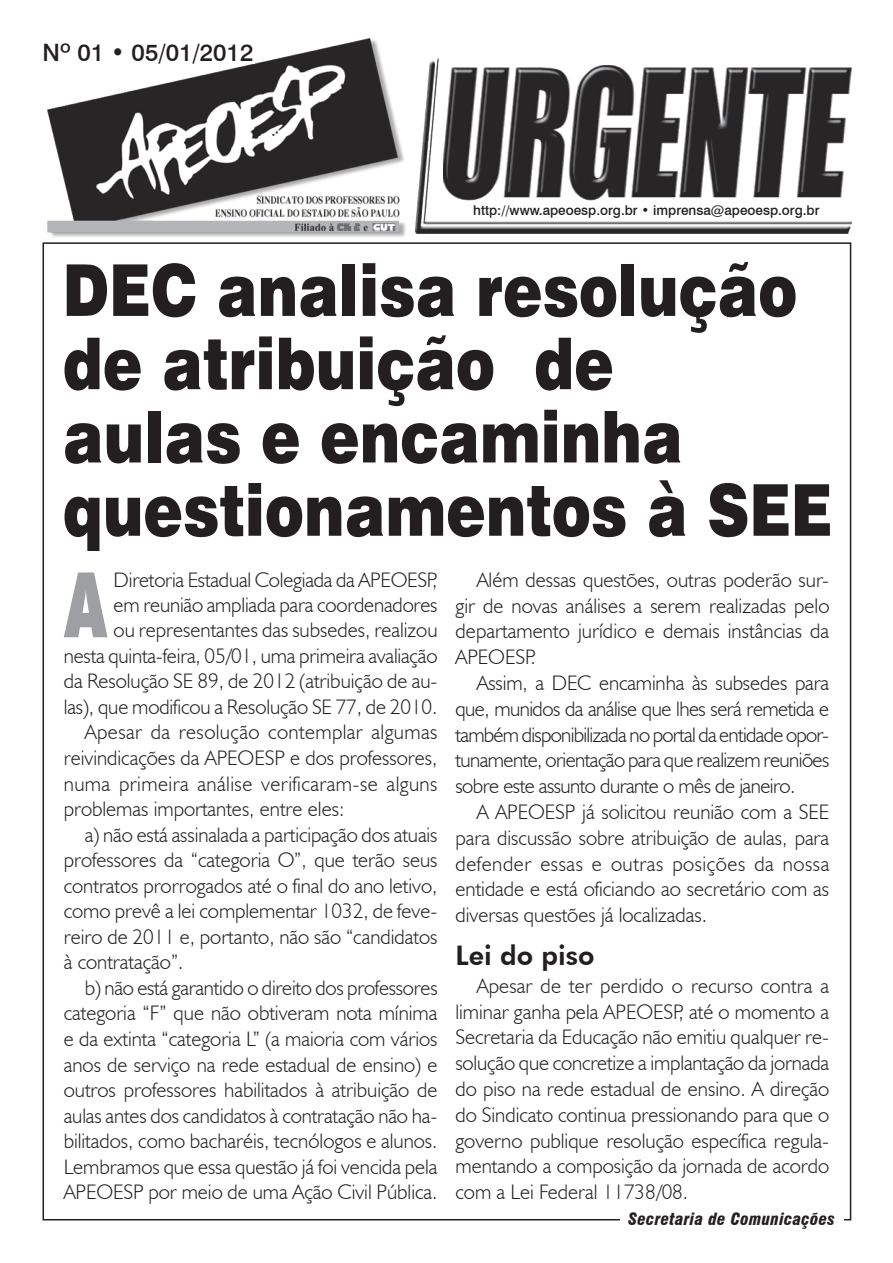
<style>
.page{position:relative;width:893px;height:1263px;background:#fff}
.page>*{position:absolute;margin:0;border:0;box-sizing:border-box;transform-origin:0 0}
.Corpo_do_texto{font:700 condensed 94.8px "Humanist 521 BT Xtra";color:#9d9fa2;scale:.75 1}
.Título{font:900 71.55px/73.2px "Swiss 721 BT";color:#231f20;scale:.83 1}
.Subtítulo_2{font:800 27px "Futura BT";color:#231f20}
.t1{font:500 24px "Swiss 721 BT";color:#231f20}
.Corpo_do_texto-2{font:300 21px/25.8px "Humanist 521 BT";color:#231f20;text-align:justify}
.t2{font:italic 900 condensed 16.5px "Swiss 721 BT";letter-spacing:.02em;color:#231f20}
.t3{font:500 13.5px "Swiss 721 BT";color:#231f20}
</style>
<div class="page">
<img style="left:47px;top:38px;width:805px;height:199px">
<div style="left:43px;top:43px;width:212px;height:21px;background:#fff"></div>
<p class="t1" style="left:43px;top:38px;width:212px">Nº 01 • 05/01/2012</p>
<p class="t3" style="left:473px;top:202px;width:348px">http://www.apeoesp.org.br • imprensa@apeoesp.org.br</p>
<p class="Título" style="left:63px;top:253px;width:929px">DEC analisa resolução de atribuição de<br>aulas e encaminha questionamentos à SEE</p>
<p class="Corpo_do_texto-2" style="left:64px;top:567px;width:375px;line-height:25.3px;text-align:right">Diretoria Estadual Colegiada da APEOESP,<br>em reunião ampliada para coordenadores<br>ou representantes das subsedes, realizou<br>nesta quinta-feira, 05/01, uma primeira avaliação da Resolução SE 89, de 2012 (atribuição de au&shy;las), que modificou a Resolução SE 77, de 2010.</p>
<p class="Corpo_do_texto-2" style="left:64px;top:719px;width:375px;text-indent:21px">Apesar da resolução contemplar algumas reivindicações da APEOESP e dos professores, numa primeira análise verificaram-se alguns problemas importantes, entre eles:</p>
<p class="Corpo_do_texto-2" style="left:64px;top:821px;width:375px;text-indent:21px">a) não está assinalada a participação dos atuais professores da “categoria O”, que terão seus contratos prorrogados até o final do ano letivo, como prevê a lei complementar 1032, de feve&shy;reiro de 2011 e, portanto, não são “candidatos à contratação”.</p>
<p class="Corpo_do_texto-2" style="left:64px;top:974px;width:375px;text-indent:21px">b) não está garantido o direito dos professores categoria “F” que não obtiveram nota mínima e da extinta “categoria L” (a maioria com vários anos de serviço na rede estadual de ensino) e outros professores habilitados à atribuição de aulas antes dos candidatos à contratação não ha&shy;bilitados, como bacharéis, tecnólogos e alunos.<br>Lembramos que essa questão já foi vencida pela APEOESP por meio de uma Ação Civil Pública.</p>
<p class="Corpo_do_texto" style="left:65px;top:546px;width:57px">A</p>
<p class="Corpo_do_texto-2" style="left:455px;top:566px;width:375px;text-indent:21px">Além dessas questões, outras poderão sur&shy;gir de novas análises a serem realizadas pelo departamento jurídico e demais instâncias da APEOESP.</p>
<p class="Corpo_do_texto-2" style="left:455px;top:670px;width:375px;text-indent:21px">Assim, a DEC encaminha às subsedes para que, munidos da análise que lhes será remetida e também disponibilizada no portal da entidade opor&shy;tunamente, orientação para que realizem reuniões sobre este assunto durante o mês de janeiro.</p>
<p class="Corpo_do_texto-2" style="left:455px;top:798px;width:375px;text-indent:21px">A APEOESP já solicitou reunião com a SEE para discussão sobre atribuição de aulas, para defender essas e outras posições da nossa entidade e está oficiando ao secretário com as diversas questões já localizadas.</p>
<p class="Subtítulo_2" style="left:455px;top:939px;width:141px">Lei do piso</p>
<p class="Corpo_do_texto-2" style="left:455px;top:972px;width:375px;text-indent:21px">Apesar de ter perdido o recurso contra a liminar ganha pela APEOESP, até o momento a Secretaria da Educação não emitiu qualquer re&shy;solução que concretize a implantação da jornada do piso na rede estadual de ensino. A direção do Sindicato continua pressionando para que o governo publique resolução específica regula&shy;mentando a composição da jornada de acordo com a Lei Federal 11738/08.</p>
<p class="t2" style="left:629px;top:1209px;width:208px">Secretaria de Comunicações</p>
</div>
